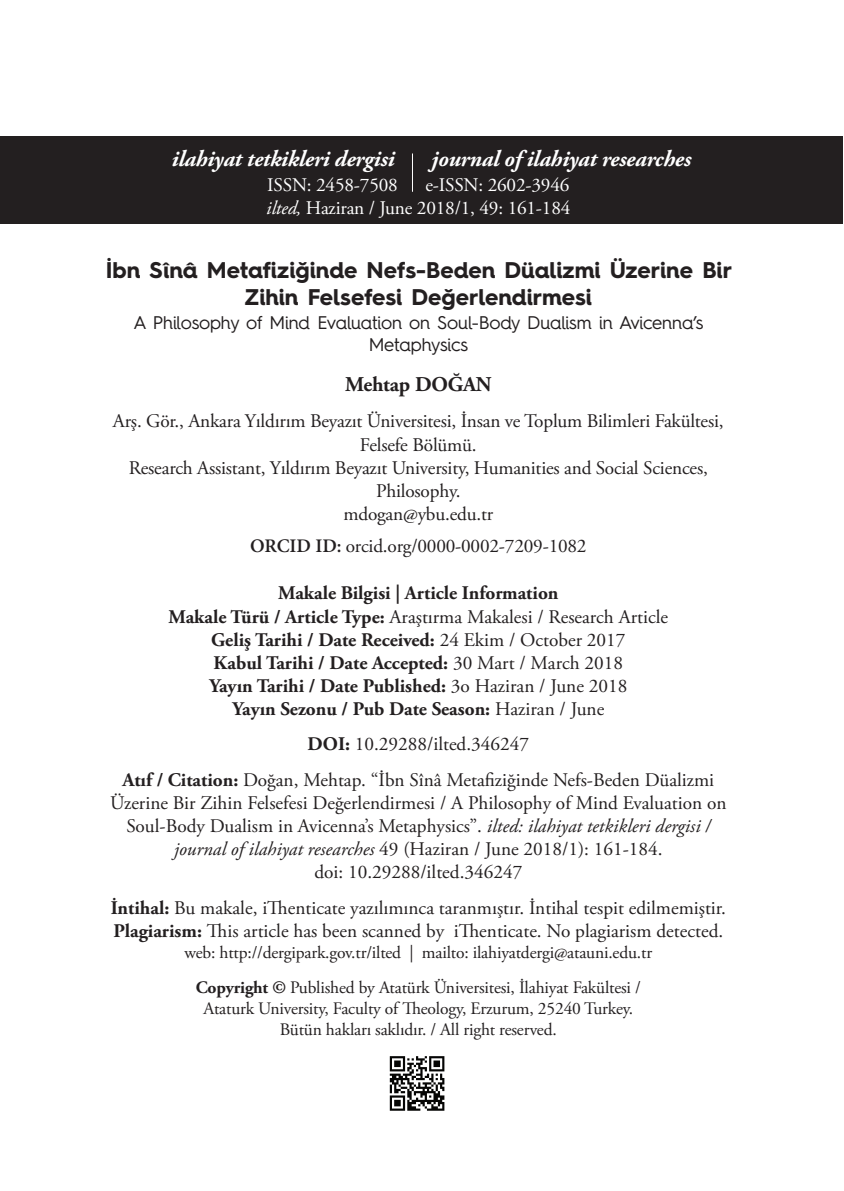
<style>
.page{position:relative;width:844px;height:1191px;background:#fff}
.page>*{position:absolute;margin:0;border:0;box-sizing:border-box;transform-origin:0 0}
.t1{font:700 22.75px/27.3px "Hurme Geometric Sans 4";color:#231f20;text-align:center}
.t2{font:italic 700 22.75px "Adobe Garamond Pro";letter-spacing:-.01em;color:#fff}
.t3{font:700 21px "Adobe Garamond Pro";letter-spacing:-.01em;color:#231f20}
.t4{font:19.25px/23.1px "Adobe Garamond Pro";color:#231f20;text-align:center}
.t5{font:700 19.25px/23.1px "Adobe Garamond Pro";color:#231f20;text-align:center}
.t6{font:19.25px/23.1px "Adobe Garamond Pro";letter-spacing:-.01em;color:#fff;text-align:right}
.t7{font:18.38px/22.1px "Hurme Geometric Sans 4";letter-spacing:-.01em;color:#231f20;text-align:center}
.t8{font:17.5px/34.1px "Adobe Garamond Pro";letter-spacing:-.01em;color:#231f20;text-align:center}
.s1{font-style:italic}
.s2{font-family:"Minion Pro";font-weight:600}
.s3{font-weight:400}
.s4{font-weight:700}
</style>
<div class="page">
<div style="left:0;top:136px;width:842px;height:88px;background:#231f20"></div>
<svg style="left:389px;top:1056px;width:56px;height:55px"></svg>
<svg style="left:389px;top:1056px;width:55px;height:54px"></svg>
<hr style="left:412px;top:153px;width:1px;height:39px;background:#fff">
<p class="t2" style="left:171px;top:146px;width:224px">ilahiyat tetkikleri dergisi</p>
<p class="t2" style="left:431px;top:146px;width:261px">journal of ilahiyat researches</p>
<p class="t6" style="left:267px;top:174px;width:132px">ISSN: 2458-7508</p>
<p class="t6" style="left:266px;top:174px;width:306px">e-ISSN: 2602-3946<br><span class="s1">ilted,</span> Haziran / June 2018/1, 49: 161-184</p>
<p class="t1" style="left:106px;top:256px;width:627px">İbn Sînâ Metafiziğinde Nefs-Beden Düalizmi Üzerine Bir<br>Zihin Felsefesi Değerlendirmesi</p>
<p class="t7" style="left:133px;top:311px;width:571px">A Philosophy of Mind Evaluation on Soul-Body Dualism in Avicenna’s<br>Metaphysics</p>
<p class="t3" style="left:345px;top:372px;width:148px">Mehtap DOĞAN</p>
<p class="t4" style="left:113px;top:410px;width:612px">Arş. Gör., Ankara Yıldırım Beyazıt Üniversitesi, İnsan ve Toplum Bilimleri Fakültesi, Felsefe Bölümü.<br>Research Assistant, Yıldırım Beyazıt University, Humanities and Social Sciences, Philosophy.<br>mdogan@ybu.edu.tr</p>
<p class="t4" style="left:250px;top:535px;width:338px"><span class="s2">ORCID ID:</span> orcid.org/0000-0002-7209-1082</p>
<p class="t5" style="left:168px;top:582px;width:501px">Makale Bilgisi | Article Information<br>Makale Türü / Article Type: <span class="s3">Araştırma Makalesi / Research Article </span>Geliş Tarihi / Date Received: <span class="s3">24 Ekim / October 2017<br></span>Kabul Tarihi / Date Accepted: <span class="s3">30 Mart / March 2018<br></span>Yayın Tarihi / Date Published: <span class="s3">3o Haziran / June 2018<br></span>Yayın Sezonu / Pub Date Season: <span class="s3">Haziran / June</span></p>
<p class="t4" style="left:122px;top:727px;width:593px;line-height:35.4px"><span class="s4">DOI:</span> 10.29288/ilted.346247<br><span class="s4">Atıf / Citation:</span> Doğan, Mehtap. “İbn Sînâ Metafiziğinde Nefs-Beden Düalizmi</p>
<p class="t4" style="left:110px;top:792px;width:617px">Üzerine Bir Zihin Felsefesi Değerlendirmesi / A Philosophy of Mind Evaluation on Soul-Body Dualism in Avicenna’s Metaphysics”. <span class="s1">ilted: ilahiyat tetkikleri dergisi / journal of ilahiyat researches</span> 49 (Haziran / June 2018/1): 161-184.<br>doi: 10.29288/ilted.346247</p>
<p class="t4" style="left:111px;top:896px;width:616px;text-align:left"><span class="s4">İntihal:</span> Bu makale, iThenticate yazılımınca taranmıştır. İntihal tespit edilmemiştir.<br><span class="s4">Plagiarism:</span> This article has been scanned by iThenticate. No plagiarism detected.</p>
<p class="t8" style="left:184px;top:936px;width:469px">web: http://dergipark.gov.tr/ilted | mailto: ilahiyatdergi@atauni.edu.tr<br><span class="s4">Copyright ©</span> Published by Atatürk Üniversitesi, İlahiyat Fakültesi /</p>
<p class="t8" style="left:203px;top:998px;width:431px;line-height:21px">Ataturk University, Faculty of Theology, Erzurum, 25240 Turkey.<br>Bütün hakları saklıdır. / All right reserved.</p>
</div>
